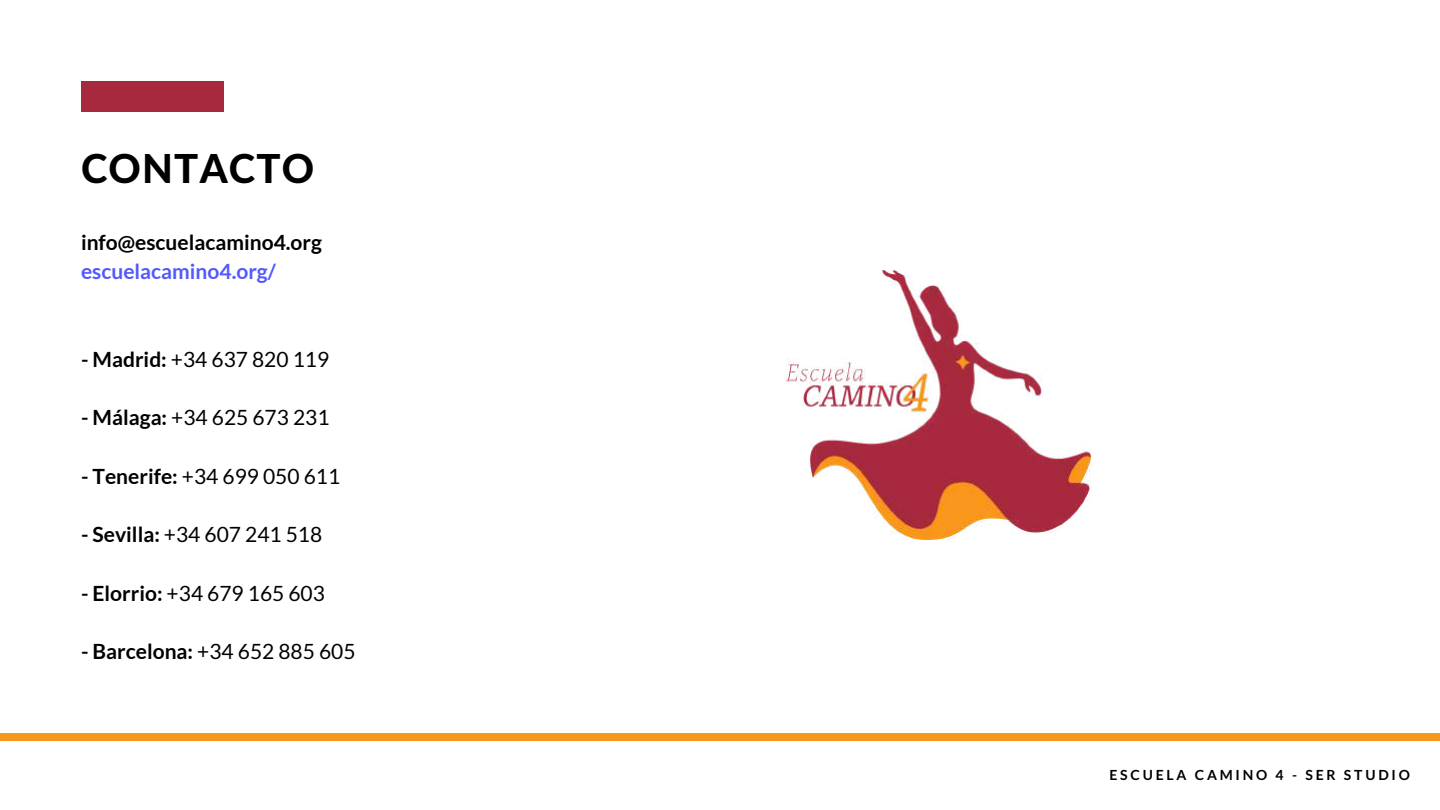
<style>
.page{position:relative;width:1440px;height:810px;background:#fff}
.page>*{position:absolute;margin:0;border:0;box-sizing:border-box;transform-origin:0 0}
.t1{font:800 40px "Lato Latin";letter-spacing:.03em;color:#000}
.t2{font:21px "Lato";color:#000}
.t3{font:700 21px "Lato";color:#000}
.t4{font:700 21px "Lato";color:#5259ff}
.t5{font:700 14px "Lato";letter-spacing:.2em;color:#000}
.s1{font-weight:700}
</style>
<div class="page">
<div style="left:81px;top:81px;width:143px;height:31px;background:#a6293d"></div>
<div style="left:0;top:733px;width:1440px;height:8px;background:#f7971c"></div>
<img style="left:786px;top:270px;width:305px;height:270px">
<h1 class="t1" style="left:81px;top:151px;width:235px">CONTACTO</h1>
<p class="t3" style="left:81px;top:229px;width:243px">info@escuelacamino4.org</p>
<p class="t4" style="left:81px;top:258px;width:196px">escuelacamino4.org/</p>
<p class="t2" style="left:81px;top:346px;width:250px"><span class="s1">- Madrid:</span> +34 637 820 119</p>
<p class="t2" style="left:81px;top:405px;width:250px"><span class="s1">- Málaga:</span> +34 625 673 231</p>
<p class="t2" style="left:81px;top:463px;width:261px"><span class="s1">- Tenerife:</span> +34 699 050 611</p>
<p class="t2" style="left:81px;top:522px;width:243px"><span class="s1">- Sevilla:</span> +34 607 241 518</p>
<p class="t2" style="left:81px;top:580px;width:245px"><span class="s1">- Elorrio:</span> +34 679 165 603</p>
<p class="t2" style="left:81px;top:639px;width:276px"><span class="s1">- Barcelona:</span> +34 652 885 605</p>
<p class="t5" style="left:1109px;top:766px;width:302px">ESCUELA CAMINO 4 - SER STUDIO</p>
</div>
